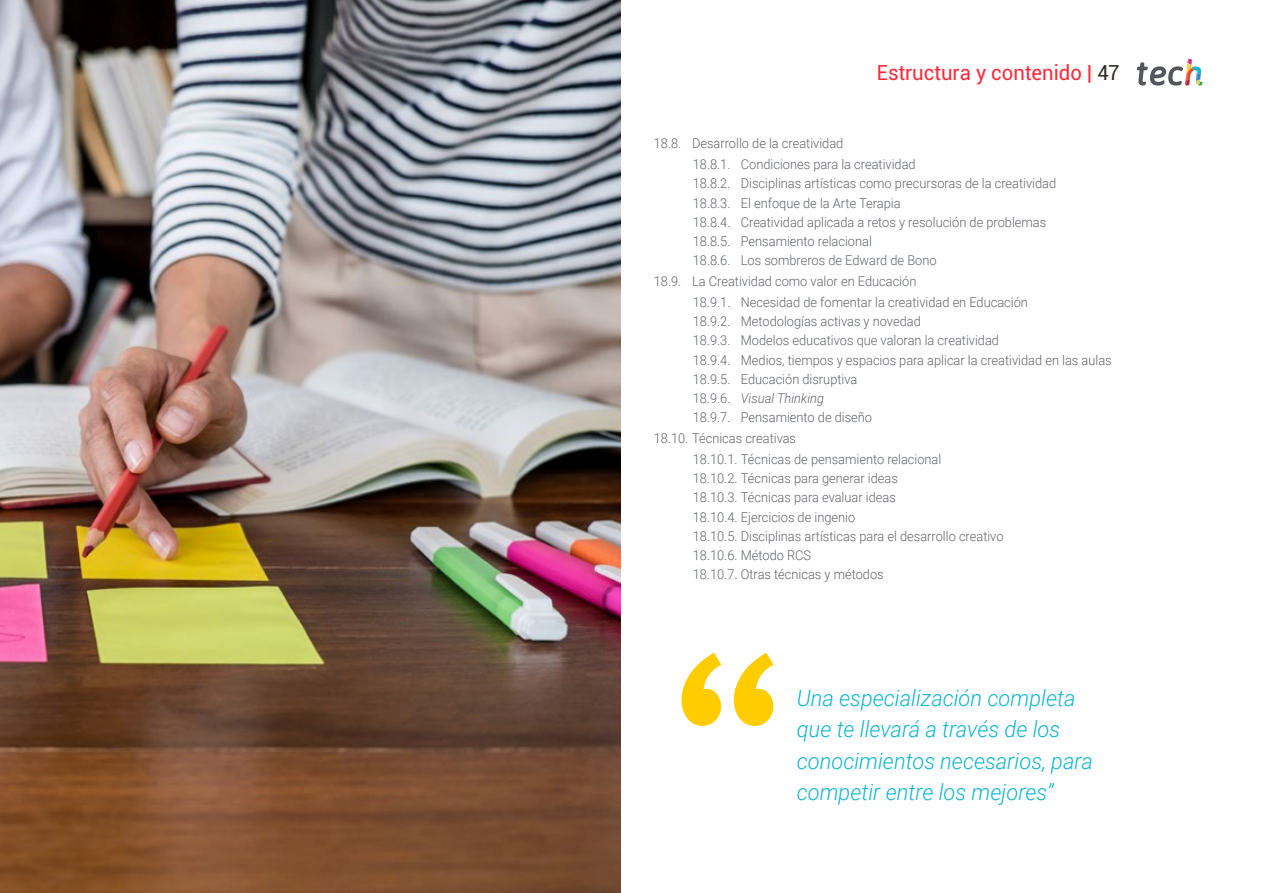
<style>
.page{position:relative;width:1263px;height:893px;background:#fff}
.page>*{position:absolute;margin:0;border:0;box-sizing:border-box;transform-origin:0 0}
.t1{font:italic 300 22.5px/31.5px "Roboto";color:#0fb6cf}
.t2{font:21px "Roboto";color:#ff293a}
.t3{font:300 13.5px/19.2px "Roboto";color:#61646a;scale:.95 1}
.s1{color:#312e20}
.s2{font-style:italic}
</style>
<div class="page">
<svg style="left:1137px;top:59px;width:65px;height:27px"></svg>
<img style="left:0;top:0;width:621px;height:893px">
<svg style="left:681px;top:653px;width:93px;height:73px"></svg>
<h2 class="t2" style="left:877px;top:57px;width:244px">Estructura y contenido | <span class="s1">47</span></h2>
<p class="t3" style="left:693px;top:133px;width:236px;line-height:20.7px;text-indent:-39px">18.8. Desarrollo de la creatividad<br>18.8.1. Condiciones para la creatividad</p>
<p class="t3" style="left:693px;top:173px;width:384px">18.8.2. Disciplinas artísticas como precursoras de la creatividad 18.8.3. El enfoque de la Arte Terapia<br>18.8.4. Creatividad aplicada a retos y resolución de problemas 18.8.5. Pensamiento relacional<br>18.8.6. Los sombreros de Edward de Bono</p>
<p class="t3" style="left:693px;top:270px;width:354px;line-height:20.7px;text-indent:-39px">18.9. La Creatividad como valor en Educación<br>18.9.1. Necesidad de fomentar la creatividad en Educación</p>
<p class="t3" style="left:693px;top:311px;width:442px">18.9.2. Metodologías activas y novedad<br>18.9.3. Modelos educativos que valoran la creatividad<br>18.9.4. Medios, tiempos y espacios para aplicar la creatividad en las aulas 18.9.5. Educación disruptiva<br>18.9.6. <span class="s2">Visual Thinking<br></span>18.9.7. Pensamiento de diseño</p>
<p class="t3" style="left:693px;top:427px;width:263px;line-height:20.7px;text-indent:-39px">18.10. Técnicas creativas<br>18.10.1. Técnicas de pensamiento relacional</p>
<p class="t3" style="left:693px;top:468px;width:329px">18.10.2. Técnicas para generar ideas<br>18.10.3. Técnicas para evaluar ideas<br>18.10.4. Ejercicios de ingenio<br>18.10.5. Disciplinas artísticas para el desarrollo creativo 18.10.6. Método RCS<br>18.10.7. Otras técnicas y métodos</p>
<h1 class="t1" style="left:797px;top:681px;width:298px">Una especialización completa que te llevará a través de los conocimientos necesarios, para competir entre los mejores”</h1>
</div>
